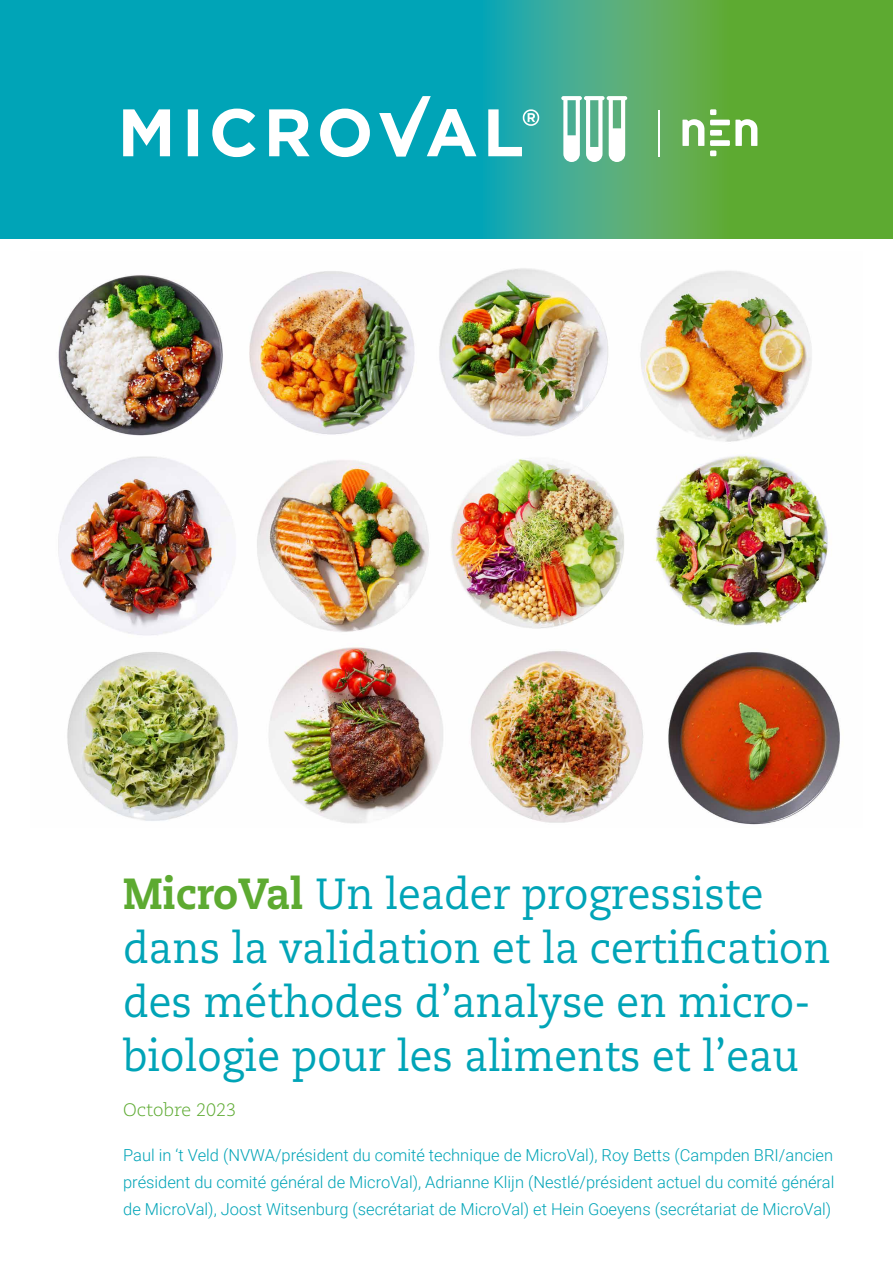
<style>
.page{position:relative;width:893px;height:1263px;background:#fff}
.page>*{position:absolute;margin:0;border:0;box-sizing:border-box;transform-origin:0 0}
.Titel_M{font:43.5px/54px "Caecilia LT Std";color:#00a4b7;scale:.94 1}
.Titel_M-2{font:300 18px "Caecilia LT Std";color:#5daa31}
.Titel_M-3{font:300 16.5px/27px "Roboto";color:#00a4b7;text-align:justify}
.s1{font-weight:800;color:#5daa31}
</style>
<div class="page">
<svg style="left:0;top:0;width:893px;height:238px;background:#29a789"></svg>
<svg style="left:123px;top:96px;width:504px;height:66px"></svg>
<hr style="left:658px;top:110px;width:1px;height:46px;background:#fff">
<div style="left:710px;top:140px;width:20px;height:6px;background:#fff"></div>
<div style="left:710px;top:120px;width:20px;height:5px;background:#fff"></div>
<svg style="left:735px;top:119px;width:22px;height:27px"></svg>
<svg style="left:710px;top:150px;width:6px;height:6px"></svg>
<svg style="left:710px;top:109px;width:6px;height:6px"></svg>
<div style="left:710px;top:130px;width:12px;height:6px;background:#fff"></div>
<svg style="left:682px;top:119px;width:22px;height:27px"></svg>
<img style="left:58px;top:268px;width:782px;height:557px">
<p class="Titel_M" style="left:123px;top:868px;width:754px"><span class="s1">MicroVal</span> Un leader progressiste dans la validation et la certification des méthodes d’analyse en micro&shy;biologie pour les aliments et l’eau</p>
<p class="Titel_M-2" style="left:123px;top:1100px;width:115px">Octobre 2023</p>
<p class="Titel_M-3" style="left:123px;top:1141px;width:713px">Paul in ‘t Veld (NVWA/président du comité technique de MicroVal), Roy Betts (Campden BRI/ancien président du comité général de MicroVal), Adrianne Klijn (Nestlé/président actuel du comité général de MicroVal), Joost Witsenburg (secrétariat de MicroVal) et Hein Goeyens (secrétariat de MicroVal)</p>
</div>
